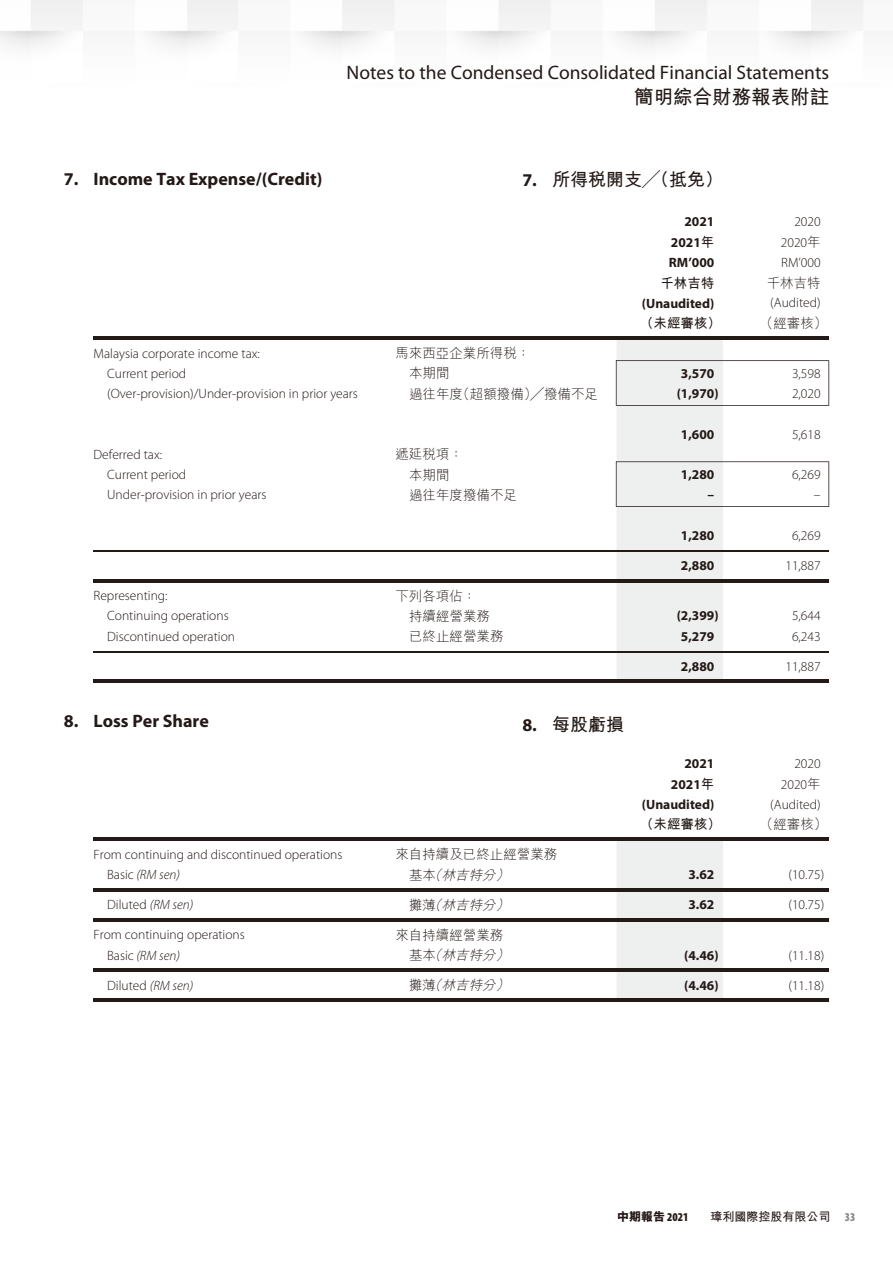
<style>
.page{position:relative;width:893px;height:1263px;background:#fff}
.page>*{position:absolute;margin:0;border:0;box-sizing:border-box;transform-origin:0 0}
.t1{font:19.5px "Myriad Pro";color:#231916}
.t2{font:19.5px "M Hei HK Bold E Ten B5 H";color:#231916}
.t3{font:700 18px "Myriad Pro";color:#231916}
.t4{font:18px "M Hei HK Bold E Ten B5 H";color:#231916}
.t5{font:300 13.5px "Myriad Pro";color:#231916}
.t6{font:700 13.5px "Myriad Pro";color:#231916}
.t7{font:13.5px "M Hei HK Light E Ten B5 H";color:#231916}
.t8{font:italic 13.5px "M Hei HK Light E Ten B5 H";color:#231916}
.t9{font:italic 300 13.5px "Myriad Pro";color:#231916}
.t10{font:13.5px "M Hei HK Bold E Ten B5 H";color:#231916}
.t11{font:12px "M Hei HK Bold E Ten B5 H";color:#231916}
.t12{font:12px "M Hei HK Xbold E Ten B5 H";color:#231916}
.s1{font-family:"Myriad Pro";font-weight:700}
.s2{font-family:"M Hei HK Bold E Ten B5 H";font-weight:400}
.s3{font-family:"M Hei HK Light E Ten B5 H";font-weight:400}
.s4{font-style:normal}
.s5{font-style:italic}
.s6{font-family:"Myriad Pro";font-weight:900;font-stretch:condensed}
.s7{font-family:"Myriad Pro";font-weight:900;font-stretch:condensed;color:#898989}
</style>
<div class="page">
<hr style="left:94px;top:337px;width:735px;height:3px;background:#231916">
<hr style="left:94px;top:550px;width:735px;height:2px;background:#231916">
<hr style="left:94px;top:579px;width:735px;height:3px;background:#231916">
<hr style="left:94px;top:651px;width:735px;height:2px;background:#231916">
<hr style="left:94px;top:680px;width:735px;height:3px;background:#231916">
<div style="left:617px;top:841px;width:106px;height:158px;background:#eeefef"></div>
<hr style="left:94px;top:838px;width:735px;height:3px;background:#231916">
<hr style="left:94px;top:888px;width:735px;height:3px;background:#231916">
<hr style="left:94px;top:918px;width:735px;height:3px;background:#231916">
<hr style="left:94px;top:968px;width:735px;height:3px;background:#231916">
<hr style="left:94px;top:999px;width:735px;height:3px;background:#231916">
<svg style="left:616px;top:340px;width:213px;height:340px"></svg>
<h1 class="t1" style="left:347px;top:65px;width:484px">Notes to the Condensed Consolidated Financial Statements</h1>
<h1 class="t2" style="left:634px;top:89px;width:196px">簡明綜合財務報表附註</h1>
<h2 class="t3" style="left:64px;top:172px;width:260px">7. Income Tax Expense/(Credit)</h2>
<h2 class="t4" style="left:522px;top:173px;width:202px"><span class="s1">7.</span> 所得稅開支╱（抵免）</h2>
<p class="t6" style="left:684px;top:217px;width:31px">2021</p>
<p class="t5" style="left:794px;top:217px;width:28px">2020</p>
<p class="t6" style="left:671px;top:238px;width:45px">2021<span class="s2">年</span></p>
<p class="t5" style="left:781px;top:238px;width:41px">2020<span class="s3">年</span></p>
<p class="t6" style="left:669px;top:257px;width:47px">RM’000</p>
<p class="t5" style="left:781px;top:257px;width:41px">RM’000</p>
<p class="t10" style="left:660px;top:277px;width:55px">千林吉特</p>
<p class="t7" style="left:767px;top:277px;width:56px">千林吉特</p>
<p class="t6" style="left:642px;top:298px;width:74px">(Unaudited)</p>
<p class="t5" style="left:770px;top:298px;width:52px">(Audited)</p>
<p class="t10" style="left:640px;top:318px;width:82px">（未經審核）</p>
<p class="t7" style="left:760px;top:318px;width:69px">（經審核）</p>
<p class="t5" style="left:94px;top:348px;width:168px">Malaysia corporate income tax:</p>
<p class="t7" style="left:395px;top:348px;width:136px">馬來西亞企業所得稅：</p>
<p class="t5" style="left:107px;top:368px;width:81px">Current period</p>
<p class="t7" style="left:409px;top:368px;width:42px">本期間</p>
<p class="t6" style="left:681px;top:368px;width:35px">3,570</p>
<p class="t5" style="left:792px;top:368px;width:30px">3,598</p>
<p class="t5" style="left:107px;top:389px;width:252px">(Over-provision)/Under-provision in prior years</p>
<p class="t7" style="left:409px;top:389px;width:191px">過往年度（超額撥備）╱撥備不足</p>
<p class="t6" style="left:677px;top:389px;width:43px">(1,970)</p>
<p class="t5" style="left:792px;top:389px;width:30px">2,020</p>
<p class="t6" style="left:681px;top:429px;width:35px">1,600</p>
<p class="t5" style="left:792px;top:429px;width:30px">5,618</p>
<p class="t5" style="left:94px;top:449px;width:70px">Deferred tax:</p>
<p class="t7" style="left:395px;top:449px;width:69px">遞延稅項：</p>
<p class="t5" style="left:107px;top:470px;width:81px">Current period</p>
<p class="t7" style="left:409px;top:470px;width:42px">本期間</p>
<p class="t6" style="left:681px;top:470px;width:35px">1,280</p>
<p class="t5" style="left:792px;top:470px;width:30px">6,269</p>
<p class="t5" style="left:107px;top:490px;width:161px">Under-provision in prior years</p>
<p class="t7" style="left:409px;top:490px;width:109px">過往年度撥備不足</p>
<p class="t6" style="left:708px;top:490px;width:8px">–</p>
<p class="t5" style="left:814px;top:490px;width:8px">–</p>
<p class="t6" style="left:681px;top:530px;width:35px">1,280</p>
<p class="t5" style="left:792px;top:530px;width:30px">6,269</p>
<p class="t6" style="left:681px;top:560px;width:35px">2,880</p>
<p class="t5" style="left:785px;top:560px;width:37px">11,887</p>
<p class="t5" style="left:94px;top:590px;width:76px">Representing:</p>
<p class="t7" style="left:395px;top:590px;width:82px">下列各項佔：</p>
<p class="t5" style="left:107px;top:611px;width:123px">Continuing operations</p>
<p class="t7" style="left:409px;top:611px;width:82px">持續經營業務</p>
<p class="t6" style="left:677px;top:611px;width:43px">(2,399)</p>
<p class="t5" style="left:792px;top:611px;width:30px">5,644</p>
<p class="t5" style="left:107px;top:631px;width:129px">Discontinued operation</p>
<p class="t7" style="left:409px;top:631px;width:96px">已終止經營業務</p>
<p class="t6" style="left:681px;top:631px;width:35px">5,279</p>
<p class="t5" style="left:792px;top:631px;width:30px">6,243</p>
<p class="t6" style="left:681px;top:661px;width:35px">2,880</p>
<p class="t5" style="left:785px;top:661px;width:37px">11,887</p>
<h2 class="t3" style="left:64px;top:714px;width:147px">8. Loss Per Share</h2>
<h2 class="t4" style="left:522px;top:717px;width:103px"><span class="s1">8.</span> 每股虧損</h2>
<p class="t6" style="left:684px;top:758px;width:31px">2021</p>
<p class="t5" style="left:794px;top:758px;width:28px">2020</p>
<p class="t6" style="left:671px;top:779px;width:45px">2021<span class="s2">年</span></p>
<p class="t5" style="left:781px;top:779px;width:41px">2020<span class="s3">年</span></p>
<p class="t6" style="left:642px;top:799px;width:74px">(Unaudited)</p>
<p class="t5" style="left:770px;top:799px;width:52px">(Audited)</p>
<p class="t10" style="left:640px;top:819px;width:82px">（未經審核）</p>
<p class="t7" style="left:760px;top:819px;width:69px">（經審核）</p>
<p class="t5" style="left:94px;top:849px;width:250px">From continuing and discontinued operations</p>
<p class="t7" style="left:395px;top:849px;width:163px">來自持續及已終止經營業務</p>
<p class="t9" style="left:107px;top:870px;width:74px"><span class="s4">Basic</span> (RM sen)</p>
<p class="t8" style="left:409px;top:869px;width:105px"><span class="s4">基本</span>（林吉特分）</p>
<p class="t6" style="left:688px;top:870px;width:27px">3.62</p>
<p class="t5" style="left:788px;top:870px;width:37px">(10.75)</p>
<p class="t5" style="left:107px;top:900px;width:88px">Diluted <span class="s5">(RM sen)</span></p>
<p class="t8" style="left:409px;top:900px;width:105px"><span class="s4">攤薄</span>（林吉特分）</p>
<p class="t6" style="left:688px;top:900px;width:27px">3.62</p>
<p class="t5" style="left:788px;top:900px;width:37px">(10.75)</p>
<p class="t5" style="left:94px;top:930px;width:153px">From continuing operations</p>
<p class="t7" style="left:395px;top:930px;width:109px">來自持續經營業務</p>
<p class="t9" style="left:107px;top:950px;width:74px"><span class="s4">Basic</span> (RM sen)</p>
<p class="t8" style="left:409px;top:950px;width:105px"><span class="s4">基本</span>（林吉特分）</p>
<p class="t6" style="left:684px;top:950px;width:36px">(4.46)</p>
<p class="t5" style="left:788px;top:950px;width:37px">(11.18)</p>
<p class="t5" style="left:107px;top:980px;width:88px">Diluted <span class="s5">(RM sen)</span></p>
<p class="t8" style="left:409px;top:980px;width:105px"><span class="s4">攤薄</span>（林吉特分）</p>
<p class="t6" style="left:684px;top:980px;width:36px">(4.46)</p>
<p class="t5" style="left:788px;top:980px;width:37px">(11.18)</p>
<p class="t12" style="left:617px;top:1212px;width:73px">中期報告 <span class="s6">2021</span></p>
<p class="t11" style="left:710px;top:1212px;width:146px">璋利國際控股有限公司 <span class="s7">33</span></p>
</div>
